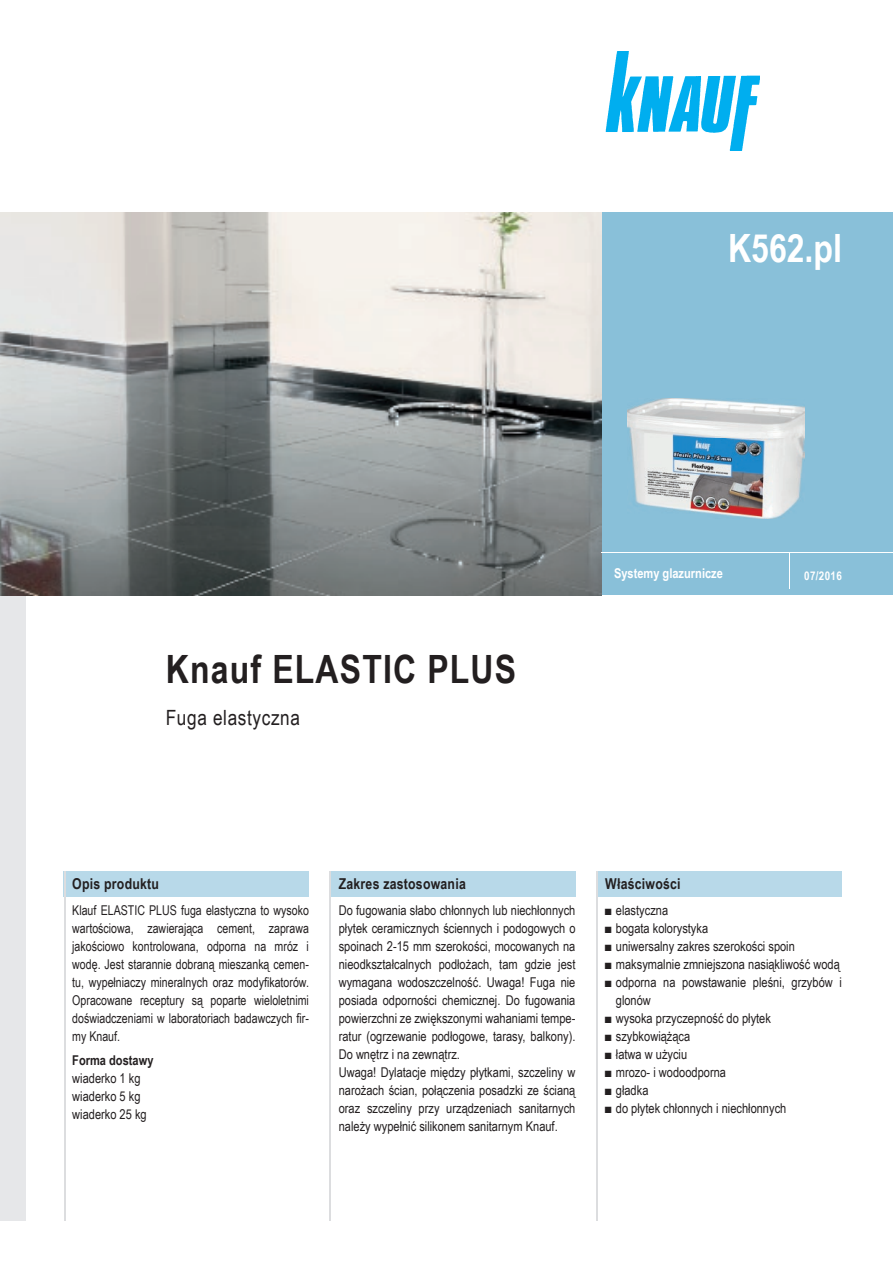
<style>
.page{position:relative;width:893px;height:1263px;background:#fff}
.page>*{position:absolute;margin:0;border:0;box-sizing:border-box;transform-origin:0 0}
.t1{font:700 39px "Arial Narrow";letter-spacing:.03em;color:#231f20}
.t2{font:700 39px "Arial Narrow";color:#fff}
.t3{font:21px "Arial Narrow";letter-spacing:.03em;color:#231f20}
.t4{font:700 15px "Arial Narrow";letter-spacing:.015em;color:#231f20}
.t5{font:13.5px/18px "Arial Narrow";color:#231f20}
.t6{font:13.5px/18px "Arial Narrow";color:#231f20;text-align:justify;scale:.96 1}
.t7{font:700 13.5px "Arial Narrow";color:#fff}
.t8{font:700 13.5px "Arial Narrow";color:#231f20}
.t9{font:700 12px "Arial Narrow";letter-spacing:.03em;color:#fff}
</style>
<div class="page">
<div style="left:603px;top:213px;width:290px;height:382px;background:#89c0d9"></div>
<div style="left:0;top:595px;width:26px;height:625px;background:#e6e7e9"></div>
<img style="left:627px;top:399px;width:177px;height:119px">
<img style="left:606px;top:51px;width:154px;height:100px">
<img style="left:0;top:213px;width:602px;height:382px">
<div style="left:64px;top:871px;width:245px;height:26px;background:#b8d9e9"></div>
<div style="left:330px;top:871px;width:245px;height:26px;background:#b8d9e9"></div>
<div style="left:597px;top:871px;width:245px;height:26px;background:#b8d9e9"></div>
<hr style="left:64px;top:871px;width:1px;height:349px;background:#dcdddf">
<hr style="left:329px;top:871px;width:2px;height:349px;background:#dcdddf">
<hr style="left:596px;top:871px;width:1px;height:349px;background:#dcdddf">
<hr style="left:602px;top:552px;width:291px;height:1px;background:#fff">
<hr style="left:789px;top:553px;width:1px;height:36px;background:#fff">
<h1 class="t2" style="left:728px;top:219px;width:115px">K562.pl</h1>
<h1 class="t1" style="left:166px;top:639px;width:352px">Knauf ELASTIC PLUS</h1>
<h2 class="t3" style="left:166px;top:702px;width:136px">Fuga elastyczna</h2>
<p class="t7" style="left:614px;top:563px;width:110px">Systemy glazurnicze</p>
<p class="t9" style="left:804px;top:566px;width:39px">07/2016</p>
<p class="t4" style="left:72px;top:873px;width:88px">Opis produktu</p>
<p class="t4" style="left:339px;top:873px;width:129px">Zakres zastosowania</p>
<p class="t4" style="left:605px;top:873px;width:77px">Właściwości</p>
<p class="t6" style="left:72px;top:901px;width:248px">Klauf ELASTIC PLUS fuga elastyczna to wysoko wartościowa, zawierająca cement, zaprawa jakościowo kontrolowana, odporna na mróz i wodę. Jest starannie dobraną mieszanką cemen&shy;tu, wypełniaczy mineralnych oraz modyfikatorów.<br>Opracowane receptury są poparte wieloletnimi doświadczeniami w laboratoriach badawczych fir&shy;my Knauf.</p>
<p class="t8" style="left:72px;top:1050px;width:83px">Forma dostawy</p>
<p class="t5" style="left:72px;top:1069px;width:76px">wiaderko 1 kg wiaderko 5 kg wiaderko 25 kg</p>
<p class="t5" style="left:339px;top:901px;width:238px">Do fugowania słabo chłonnych lub niechłonnych płytek ceramicznych ściennych i podogowych o spoinach 2-15 mm szerokości, mocowanych na nieodkształcalnych podłożach, tam gdzie jest wymagana wodoszczelność. Uwaga! Fuga nie posiada odporności chemicznej. Do fugowania powierzchni ze zwiększonymi wahaniami tempe&shy;ratur (ogrzewanie podłogowe, tarasy, balkony).<br>Do wnętrz i na zewnątrz.<br>Uwaga! Dylatacje między płytkami, szczeliny w narożach ścian, połączenia posadzki ze ścianą oraz szczeliny przy urządzeniach sanitarnych należy wypełnić silikonem sanitarnym Knauf.</p>
<p class="t5" style="left:605px;top:901px;width:64px">■ elastyczna</p>
<p class="t5" style="left:605px;top:919px;width:104px">■ bogata kolorystyka</p>
<p class="t5" style="left:605px;top:937px;width:191px">■ uniwersalny zakres szerokości spoin</p>
<p class="t5" style="left:605px;top:955px;width:236px">■ maksymalnie zmniejszona nasiąkliwość wodą</p>
<p class="t5" style="left:616px;top:973px;width:228px;text-indent:-11px">■ odporna na powstawanie pleśni, grzybów i glonów</p>
<p class="t5" style="left:605px;top:1009px;width:167px">■ wysoka przyczepność do płytek</p>
<p class="t5" style="left:605px;top:1027px;width:87px">■ szybkowiążąca</p>
<p class="t5" style="left:605px;top:1045px;width:83px">■ łatwa w użyciu</p>
<p class="t5" style="left:605px;top:1063px;width:122px">■ mrozo- i wodoodporna</p>
<p class="t5" style="left:605px;top:1081px;width:45px">■ gładka</p>
<p class="t5" style="left:605px;top:1099px;width:183px">■ do płytek chłonnych i niechłonnych</p>
</div>
